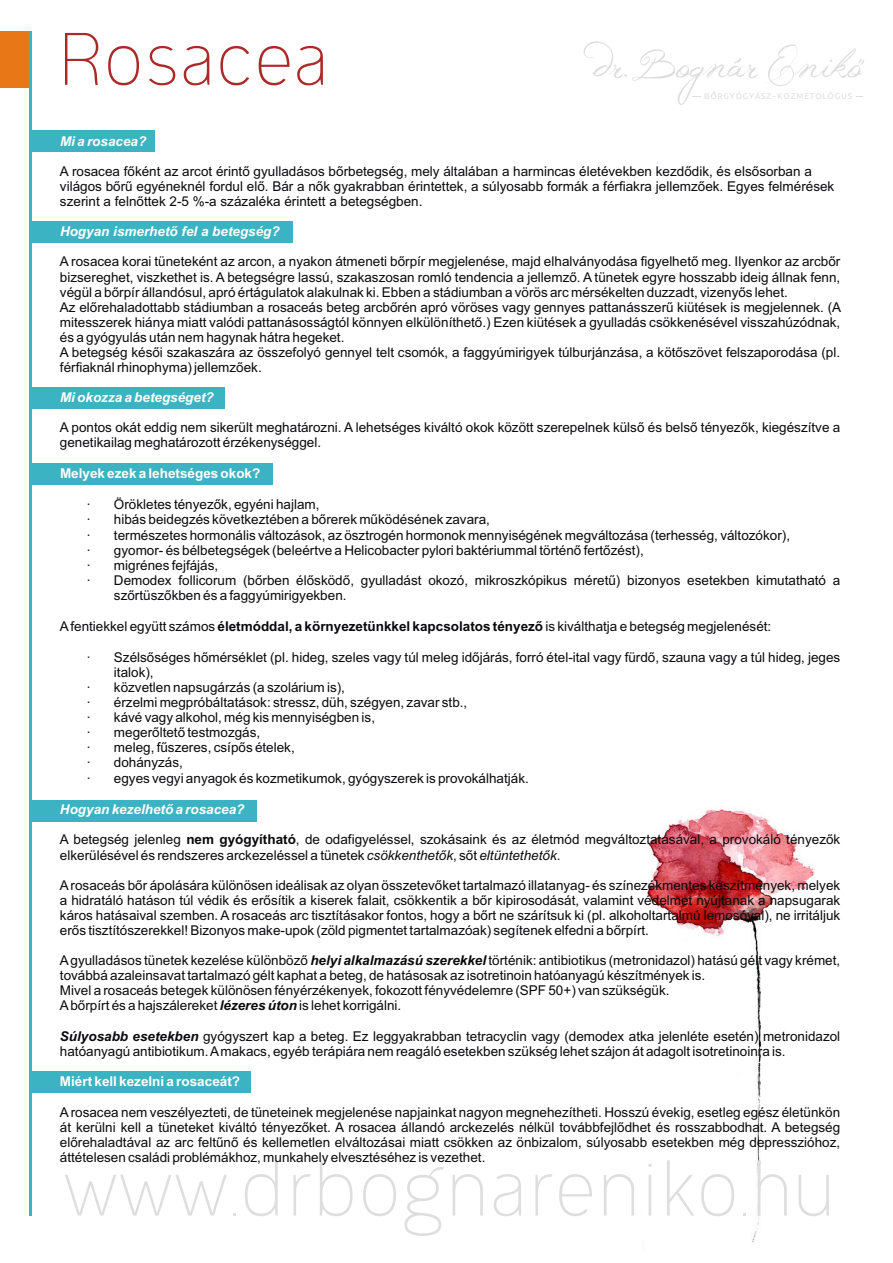
<style>
.page{position:relative;width:893px;height:1263px;background:#fff}
.page>*{position:absolute;margin:0;border:0;box-sizing:border-box;transform-origin:0 0}
.t1{font:300 70.95px "Ogonek";color:#dedede}
.t2{font:300 66.6px "Ogonek";color:#ab2926}
.t3{font:13.5px/15.1px "Arial";color:#0a0a0d}
.t4{font:italic 700 13.5px "Arial";color:#fff}
.t5{font:700 13.5px "Arial";color:#fff}
.t6{font:8.25px "Ubuntu";letter-spacing:.09em;color:#dedede}
.s1{font-weight:700}
.s2{font-style:italic}
.s3{font-weight:700;font-style:italic}
</style>
<div class="page">
<img style="left:647px;top:809px;width:169px;height:434px">
<svg style="left:584px;top:41px;width:280px;height:64px"></svg>
<div style="left:0;top:31px;width:30px;height:56px;background:#e87817"></div>
<hr style="left:29px;top:31px;width:3px;height:1184px;background:#3bb3c2">
<div style="left:30px;top:131px;width:125px;height:21px;background:#3bb3c2"></div>
<div style="left:30px;top:221px;width:263px;height:22px;background:#3bb3c2"></div>
<div style="left:30px;top:387px;width:195px;height:22px;background:#3bb3c2"></div>
<div style="left:31px;top:463px;width:242px;height:21px;background:#3bb3c2"></div>
<div style="left:30px;top:800px;width:227px;height:22px;background:#3bb3c2"></div>
<div style="left:30px;top:1071px;width:221px;height:22px;background:#3bb3c2"></div>
<h2 class="t2" style="left:58px;top:32px;width:273px">Rosacea</h2>
<p class="t4" style="left:60px;top:136px;width:88px">Mi a rosacea?</p>
<p class="t6" style="left:704px;top:93px;width:149px">BÕRGYÓGYÁSZ - KOZMETOLÓGUS</p>
<p class="t3" style="left:60px;top:165px;width:776px">A rosacea fõként az arcot érintõ gyulladásos bõrbetegség, mely általában a harmincas életévekben kezdõdik, és elsõsorban a világos bõrû egyéneknél fordul elõ. Bár a nõk gyakrabban érintettek, a súlyosabb formák a férfiakra jellemzõek. Egyes felmérések szerint a felnõttek 2-5 %-a százaléka érintett a betegségben.</p>
<p class="t4" style="left:60px;top:226px;width:221px">Hogyan ismerhetõ fel a betegség?</p>
<p class="t3" style="left:60px;top:255px;width:783px">A rosacea korai tüneteként az arcon, a nyakon átmeneti bõrpír megjelenése, majd elhalványodása figyelhetõ meg. Ilyenkor az arcbõr bizsereghet, viszkethet is. A betegségre lassú, szakaszosan romló tendencia a jellemzõ. A tünetek egyre hosszabb ideig állnak fenn, végül a bõrpír állandósul, apró értágulatok alakulnak ki. Ebben a stádiumban a vörös arc mérsékelten duzzadt, vizenyõs lehet.<br>Az elõrehaladottabb stádiumban a rosaceás beteg arcbõrén apró vöröses vagy gennyes pattanásszerû kiütések is megjelennek. (A mitesszerek hiánya miatt valódi pattanásosságtól könnyen elkülöníthetõ.) Ezen kiütések a gyulladás csökkenésével visszahúzódnak, és a gyógyulás után nem hagynak hátra hegeket.<br>A betegség késõi szakaszára az összefolyó gennyel telt csomók, a faggyúmirigyek túlburjánzása, a kötõszövet felszaporodása (pl. férfiaknál rhinophyma) jellemzõek.</p>
<p class="t4" style="left:60px;top:392px;width:155px">Mi okozza a betegséget?</p>
<p class="t3" style="left:60px;top:421px;width:782px">A pontos okát eddig nem sikerült meghatározni. A lehetséges kiváltó okok között szerepelnek külsõ és belsõ tényezõk, kiegészítve a genetikailag meghatározott érzékenységgel.</p>
<p class="t5" style="left:60px;top:469px;width:202px">Melyek ezek a lehetséges okok?</p>
<p class="t3" style="left:87px;top:498px;width:234px">· Örökletes tényezõk, egyéni hajlam,</p>
<p class="t3" style="left:87px;top:513px;width:404px">· hibás beidegzés következtében a bõrerek mûködésének zavara,</p>
<p class="t3" style="left:87px;top:528px;width:705px">· természetes hormonális változások, az ösztrogén hormonok mennyiségének megváltozása (terhesség, változókor),</p>
<p class="t3" style="left:87px;top:543px;width:558px">· gyomor- és bélbetegségek (beleértve a Helicobacter pylori baktériummal történõ fertõzést),</p>
<p class="t3" style="left:87px;top:559px;width:133px">· migrénes fejfájás,</p>
<p class="t3" style="left:87px;top:574px;width:755px">· Demodex follicorum (bõrben élõsködõ, gyulladást okozó, mikroszkópikus méretû) bizonyos esetekben kimutatható a</p>
<p class="t3" style="left:114px;top:589px;width:234px">szõrtüszõkben és a faggyúmirigyekben.</p>
<p class="t3" style="left:60px;top:620px;width:713px">Afentiekkel együtt számos <span class="s1">életmóddal, a környezetünkkel kapcsolatos tényezõ</span> is kiválthatja e betegség megjelenését:</p>
<p class="t3" style="left:87px;top:651px;width:755px">· Szélsõséges hõmérséklet (pl. hideg, szeles vagy túl meleg idõjárás, forró étel-ital vagy fürdõ, szauna vagy a túl hideg, jeges</p>
<p class="t3" style="left:114px;top:666px;width:41px">italok),</p>
<p class="t3" style="left:87px;top:681px;width:260px">· közvetlen napsugárzás (a szolárium is),</p>
<p class="t3" style="left:87px;top:696px;width:382px">· érzelmi megpróbáltatások: stressz, düh, szégyen, zavar stb.,</p>
<p class="t3" style="left:87px;top:711px;width:290px">· kávé vagy alkohol, még kis mennyiségben is,</p>
<p class="t3" style="left:87px;top:726px;width:175px">· megerõltetõ testmozgás,</p>
<p class="t3" style="left:87px;top:741px;width:209px">· meleg, fûszeres, csípõs ételek,</p>
<p class="t3" style="left:87px;top:756px;width:98px">· dohányzás,</p>
<p class="t3" style="left:87px;top:771px;width:443px">· egyes vegyi anyagok és kozmetikumok, gyógyszerek is provokálhatják.</p>
<p class="t4" style="left:60px;top:804px;width:186px">Hogyan kezelhetõ a rosacea?</p>
<p class="t3" style="left:60px;top:833px;width:782px">A betegség jelenleg <span class="s1">nem gyógyítható</span>, de odafigyeléssel, szokásaink és az életmód megváltoztatásával, a provokáló tényezõk elkerülésével és rendszeres arckezeléssel a tünetek <span class="s2">csökkenthetõk</span>, sõt <span class="s2">eltüntethetõk</span>.</p>
<p class="t3" style="left:60px;top:879px;width:782px;text-align:justify">Arosaceás bõr ápolására különösen ideálisak az olyan összetevõket tartalmazó illatanyag- és színezékmentes készítmények, melyek a hidratáló hatáson túl védik és erõsítik a kiserek falait, csökkentik a bõr kipirosodását, valamint védelmet nyújtanak a napsugarak káros hatásaival szemben. A rosaceás arc tisztításakor fontos, hogy a bõrt ne szárítsuk ki (pl. alkoholtartalmú lemosóval), ne irritáljuk erõs tisztítószerekkel! Bizonyos make-upok (zöld pigmentet tartalmazóak) segítenek elfedni a bõrpírt.</p>
<p class="t3" style="left:60px;top:954px;width:782px">Agyulladásos tünetek kezelése különbözõ <span class="s3">helyi alkalmazású szerekkel</span> történik: antibiotikus (metronidazol) hatású gélt vagy krémet, továbbá azaleinsavat tartalmazó gélt kaphat a beteg, de hatásosak az isotretinoin hatóanyagú készítmények is.<br>Mivel a rosaceás betegek különösen fényérzékenyek, fokozott fényvédelemre (SPF 50+) van szükségük.<br>Abõrpírt és a hajszálereket <span class="s3">lézeres úton</span> is lehet korrigálni.</p>
<p class="t3" style="left:60px;top:1029px;width:782px"><span class="s3">Súlyosabb esetekben</span> gyógyszert kap a beteg. Ez leggyakrabban tetracyclin vagy (demodex atka jelenléte esetén) metronidazol hatóanyagú antibiotikum. Amakacs, egyéb terápiára nem reagáló esetekben szükség lehet szájon át adagolt isotretinoinra is.</p>
<p class="t5" style="left:60px;top:1076px;width:182px">Miért kell kezelni a rosaceát?</p>
<p class="t3" style="left:60px;top:1106px;width:782px;text-align:justify">Arosacea nem veszélyezteti, de tüneteinek megjelenése napjainkat nagyon megnehezítheti. Hosszú évekig, esetleg egész életünkön át kerülni kell a tüneteket kiváltó tényezõket. A rosacea állandó arckezelés nélkül továbbfejlõdhet és rosszabbodhat. A betegség elõrehaladtával az arc feltûnõ és kellemetlen elváltozásai miatt csökken az önbizalom, súlyosabb esetekben még depresszióhoz, áttételesen családi problémákhoz, munkahely elvesztéséhez is vezethet.</p>
<h1 class="t1" style="left:63px;top:1160px;width:774px">www.drbognareniko.hu</h1>
</div>
